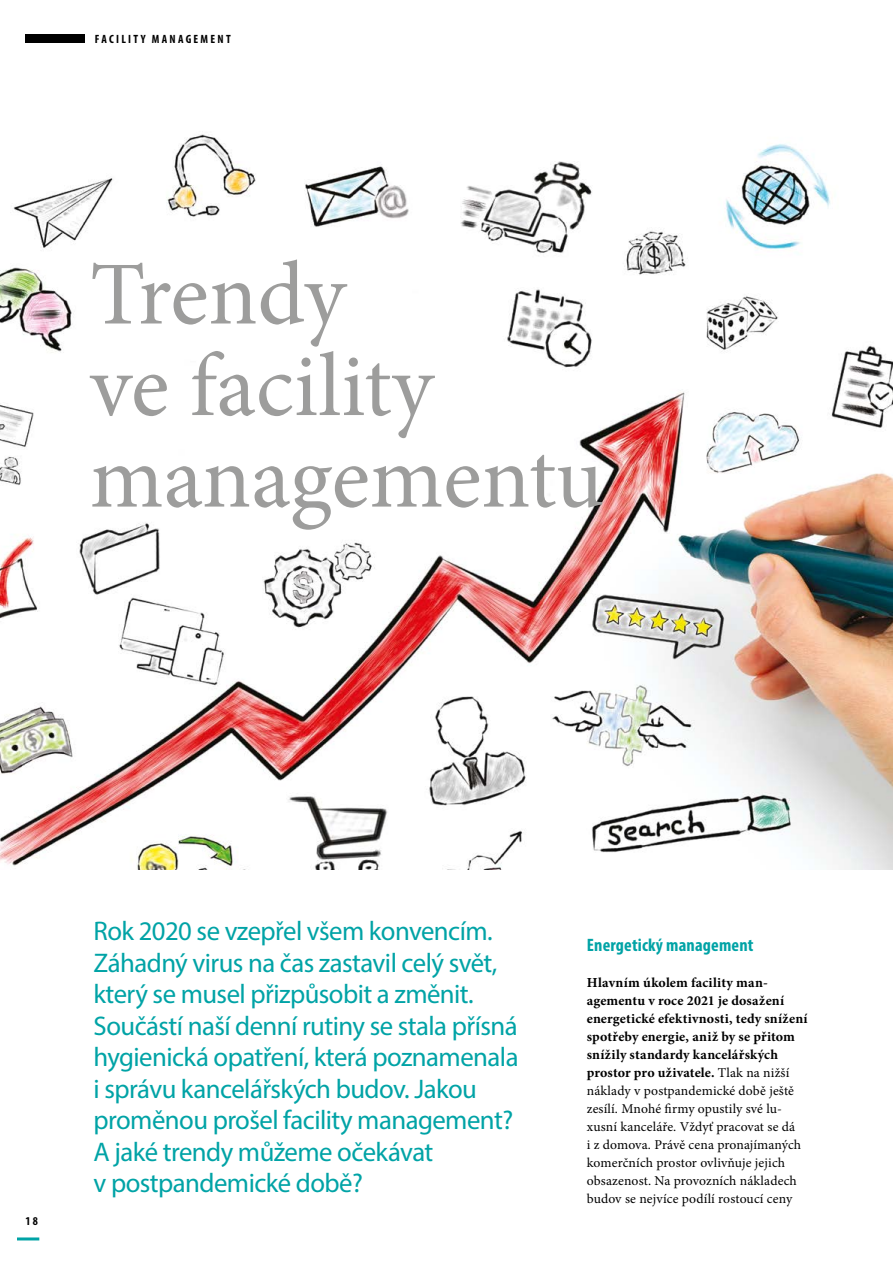
<style>
.page{position:relative;width:893px;height:1263px;background:#fff}
.page>*{position:absolute;margin:0;border:0;box-sizing:border-box;transform-origin:0 0}
.t1{font:90px/91.5px "Minion Pro";letter-spacing:-.005em;color:#9d9d9c}
.t2{font:27px/31.5px "Myriad Pro";letter-spacing:-.02em;color:#00a3a6}
.t3{font:700 condensed 18px "Myriad Pro";letter-spacing:.01em;color:#00a3a6}
.t4{font:700 13.8px/18px "Minion Pro";letter-spacing:.01em;color:#000}
.t5{font:13.5px/18px "Minion Pro";letter-spacing:.01em;color:#000}
.t6{font:700 condensed 12px "Myriad Pro";letter-spacing:.19em;color:#000}
.s1{font-weight:400;font-size:13.5px}
</style>
<div class="page">
<div style="left:26px;top:35px;width:59px;height:8px;background:#000"></div>
<hr style="left:17px;top:1237px;width:22px;height:3px;background:#00a3a6">
<img style="left:0;top:134px;width:893px;height:736px">
<p class="t6" style="left:95px;top:32px;width:137px">FACILITY MANAGEMENT</p>
<h1 class="t1" style="left:90px;top:249px;width:515px">Trendy<br>ve facility managementu</h1>
<p class="t6" style="left:26px;top:1214px;width:14px">18</p>
<p class="t2" style="left:94px;top:915px;width:426px">Rok 2020 se vzepřel všem konvencím.<br>Záhadný virus na čas zastavil celý svět, který se musel přizpůsobit a změnit.<br>Součástí naší denní rutiny se stala přísná hygienická opatření, která poznamenala i správu kancelářských budov. Jakou proměnou prošel facility management?<br>A jaké trendy můžeme očekávat<br>v postpandemické době?</p>
<p class="t3" style="left:587px;top:934px;width:168px">Energetický management</p>
<p class="t4" style="left:587px;top:973px;width:222px">Hlavním úkolem facility man&shy;agementu v roce 2021 je dosažení energetické efektivnosti, tedy snížení spotřeby energie, aniž by se přitom snížily standardy kancelářských prostor pro uživatele. <span class="s1">Tlak na nižší</span></p>
<p class="t5" style="left:587px;top:1082px;width:216px">náklady v postpandemické době ještě zesílí. Mnohé firmy opustily své lu&shy;xusní kanceláře. Vždyť pracovat se dá i z domova. Právě cena pronajímaných komerčních prostor ovlivňuje jejich obsazenost. Na provozních nákladech budov se nejvíce podílí rostoucí ceny</p>
</div>
